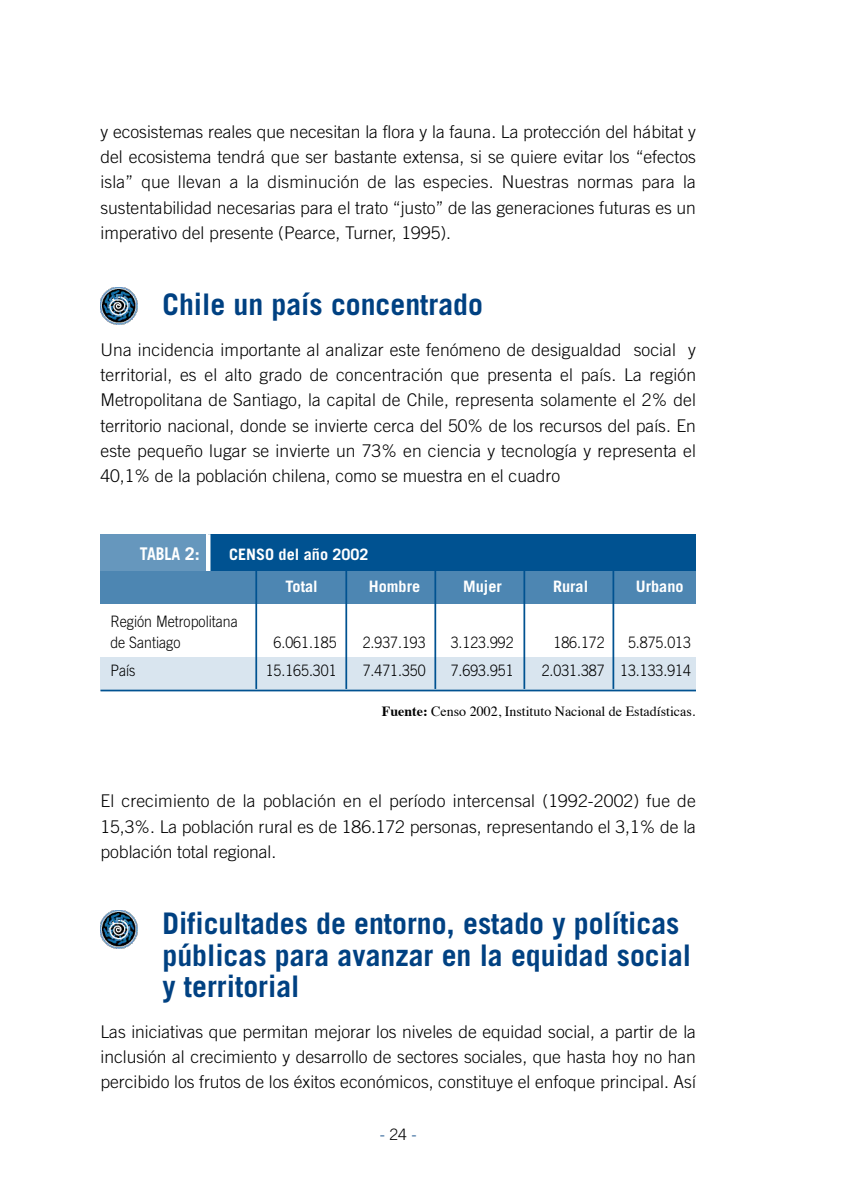
<style>
.page{position:relative;width:845px;height:1192px;background:#fff}
.page>*{position:absolute;margin:0;border:0;box-sizing:border-box;transform-origin:0 0}
.t1{font:700 29.75px/31.5px "Trade Gothic";color:#004182}
.t2{font:300 17.5px/25.4px "Trade Gothic";color:#000;text-align:justify}
.t3{font:700 17.5px "Trade Gothic";color:#fff;scale:.9 1}
.t4{font:300 15.75px/21px "Trade Gothic";color:#000;scale:.9 1}
.t5{font:700 15.75px "Trade Gothic";color:#fff}
.t6{font:300 15.75px "Trade Gothic";color:#004182}
.t7{font:14px "Times";color:#000}
.s1{font-weight:700}
.s2{color:#000}
</style>
<div class="page">
<img style="left:100px;top:287px;width:38px;height:38px">
<img style="left:100px;top:911px;width:38px;height:37px">
<div style="left:100px;top:657px;width:596px;height:33px;background:#d9e5ef"></div>
<div style="left:208px;top:534px;width:488px;height:37px;background:#005291"></div>
<div style="left:100px;top:534px;width:106px;height:37px;background:#6697bd"></div>
<hr style="left:207px;top:534px;width:3px;height:52px;background:#fff">
<div style="left:100px;top:571px;width:596px;height:33px;background:#4d86b2"></div>
<hr style="left:255px;top:570px;width:2px;height:119px;background:#005291">
<hr style="left:345px;top:570px;width:2px;height:119px;background:#005291">
<hr style="left:434px;top:570px;width:2px;height:119px;background:#005291">
<hr style="left:523px;top:570px;width:2px;height:119px;background:#005291">
<hr style="left:612px;top:570px;width:2px;height:119px;background:#005291">
<hr style="left:100px;top:690px;width:596px;height:1px;background:#005291">
<p class="t2" style="left:100px;top:118px;width:597px">y ecosistemas reales que necesitan la flora y la fauna. La protección del hábitat y del ecosistema tendrá que ser bastante extensa, si se quiere evitar los “efectos isla” que llevan a la disminución de las especies. Nuestras normas para la sustentabilidad necesarias para el trato “justo” de las generaciones futuras es un imperativo del presente (Pearce, Turner, 1995).</p>
<h1 class="t1" style="left:162px;top:288px;width:322px">Chile un país concentrado</h1>
<p class="t2" style="left:100px;top:336px;width:597px">Una incidencia importante al analizar este fenómeno de desigualdad social y territorial, es el alto grado de concentración que presenta el país. La región Metropolitana de Santiago, la capital de Chile, representa solamente el 2% del territorio nacional, donde se invierte cerca del 50% de los recursos del país. En este pequeño lugar se invierte un 73% en ciencia y tecnología y representa el 40,1% de la población chilena, como se muestra en el cuadro</p>
<p class="t3" style="left:140px;top:543px;width:68px">TABLA 2:</p>
<p class="t5" style="left:229px;top:544px;width:141px">CENSO del año 2002</p>
<p class="t4" style="left:110px;top:611px;width:143px">Región Metropolitana de Santiago</p>
<p class="t5" style="left:285px;top:577px;width:34px">Total</p>
<p class="t5" style="left:369px;top:577px;width:53px">Hombre</p>
<p class="t5" style="left:463px;top:577px;width:40px">Mujer</p>
<p class="t5" style="left:553px;top:577px;width:37px">Rural</p>
<p class="t5" style="left:636px;top:577px;width:49px">Urbano</p>
<p class="t4" style="left:274px;top:632px;width:71px">6.061.185</p>
<p class="t4" style="left:363px;top:632px;width:71px">2.937.193</p>
<p class="t4" style="left:451px;top:632px;width:71px">3.123.992</p>
<p class="t4" style="left:553px;top:632px;width:58px">186.172</p>
<p class="t4" style="left:628px;top:632px;width:71px">5.875.013</p>
<p class="t4" style="left:110px;top:660px;width:29px">País</p>
<p class="t4" style="left:266px;top:660px;width:80px">15.165.301</p>
<p class="t4" style="left:363px;top:660px;width:71px">7.471.350</p>
<p class="t4" style="left:451px;top:660px;width:71px">7.693.951</p>
<p class="t4" style="left:542px;top:660px;width:167px">2.031.387 13.133.914</p>
<p class="t7" style="left:382px;top:705px;width:315px"><span class="s1">Fuente:</span> Censo 2002, Instituto Nacional de Estadísticas.</p>
<p class="t2" style="left:100px;top:788px;width:597px">El crecimiento de la población en el período intercensal (1992-2002) fue de 15,3%. La población rural es de 186.172 personas, representando el 3,1% de la población total regional.</p>
<h1 class="t1" style="left:162px;top:907px;width:530px">Dificultades de entorno, estado y políticas públicas para avanzar en la equidad social y territorial</h1>
<p class="t2" style="left:100px;top:1018px;width:597px">Las iniciativas que permitan mejorar los niveles de equidad social, a partir de la inclusión al crecimiento y desarrollo de sectores sociales, que hasta hoy no han percibido los frutos de los éxitos económicos, constituye el enfoque principal. Así</p>
<p class="t6" style="left:380px;top:1125px;width:38px">- <span class="s2">24</span> -</p>
</div>
